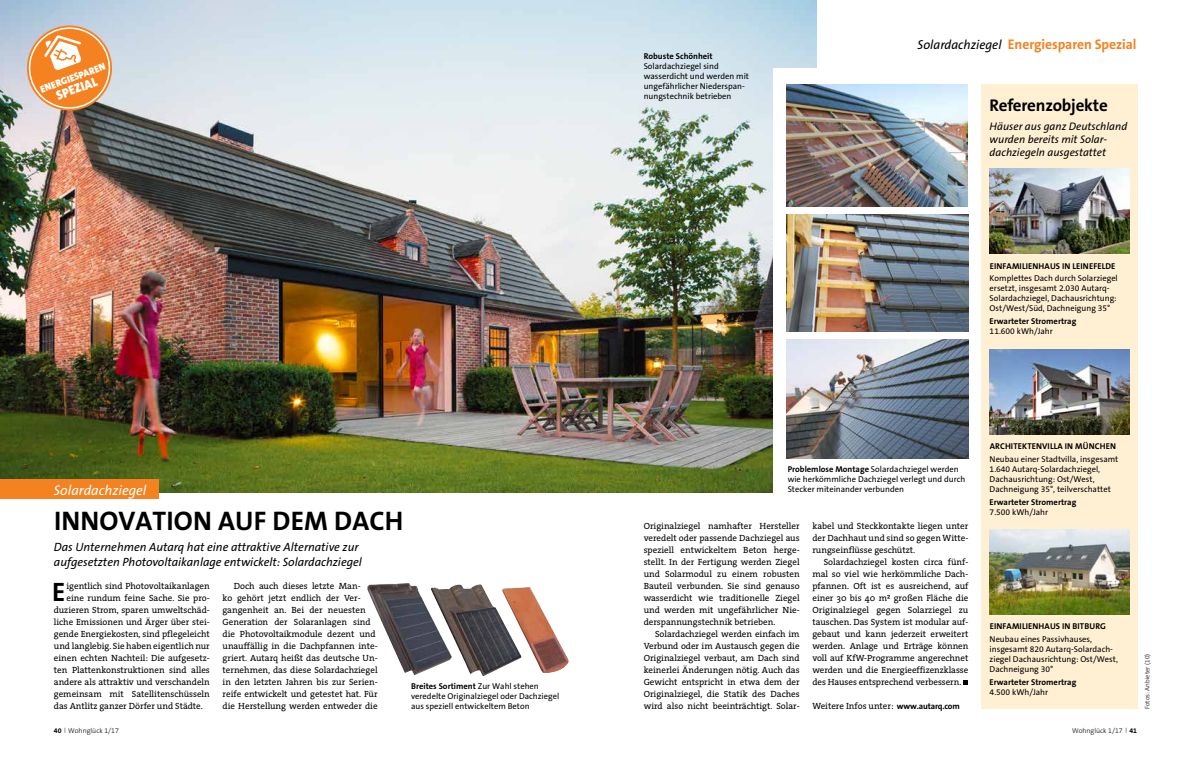
<style>
.page{position:relative;width:1191px;height:757px;background:#fff}
.page>*{position:absolute;margin:0;border:0;box-sizing:border-box;transform-origin:0 0}
.t1{font:700 27px "The Sans B W7";letter-spacing:.005em;color:#000}
.t2{font:700 26.8px "The Sans B W7";color:#000}
.t3{font:700 17px "The Sans B W7";letter-spacing:-.01em;color:#000}
.t4{font:700 14px "The Sans B W7";letter-spacing:-.005em;color:#f58220}
.t5{font:italic 14px "The Sans B W5 Plain";color:#fff}
.t6{font:900 13px "The Sans B W9";color:#fff;scale:.95 1}
.t7{font:italic 12px/15px "The Sans B W5 Plain";color:#000}
.t8{font:italic 11px/13px "The Sans B W5 Plain";color:#000}
.t9{font:900 10px "The Sans B W9";color:#fff;scale:.95 1}
.t10{font:9px/12px "The Serif HP5 Plain";color:#000;text-align:justify}
.t11{font:8.5px/10px "The Sans B W5 Plain";color:#000}
.t12{font:700 8.5px "The Sans B W7";color:#000}
.t13{font:300 7px "The Sans B W3";color:#000}
.t14{font:300 6.5px "The Sans B W3";color:#000}
.s1{font-family:"The Sans B W5 Plain";font-weight:400}
.s2{font-family:"The Sans B W5 Plain";font-weight:400;font-style:italic;font-size:13px;color:#000}
.s3{font-family:"The Sans B W7";font-weight:700}
.s4{font-family:"The Sans B W7";font-weight:700;font-size:8.5px}
</style>
<div class="page">
<img style="left:0;top:0;width:816px;height:492px">
<div style="left:772px;top:69px;width:64px;height:428px;background:#fff"></div>
<img style="left:786px;top:85px;width:182px;height:122px">
<img style="left:787px;top:340px;width:181px;height:119px">
<img style="left:787px;top:215px;width:181px;height:116px">
<div style="left:0;top:479px;width:159px;height:20px;background:#f58220"></div>
<div style="left:981px;top:85px;width:156px;height:624px;background:#fff0d3"></div>
<img style="left:989px;top:169px;width:140px;height:84px">
<img style="left:989px;top:529px;width:140px;height:85px">
<img style="left:989px;top:349px;width:140px;height:85px">
<svg style="left:963px;top:680px;width:5px;height:4px"></svg>
<img style="left:505px;top:587px;width:64px;height:86px">
<img style="left:367px;top:583px;width:64px;height:92px">
<img style="left:431px;top:584px;width:74px;height:92px">
<svg style="left:22px;top:20px;width:95px;height:96px;background:#dea779"></svg>
<p class="t9" style="left:38px;top:83px;width:74px;rotate:-20deg">ENERGIESPAREN</p>
<h3 class="t6" style="left:54px;top:88px;width:47px;rotate:-20deg">SPEZIAL</h3>
<h3 class="t5" style="left:54px;top:481px;width:94px">Solardachziegel</h3>
<h1 class="t1" style="left:54px;top:503px;width:351px">INNOVATION AUF DEM DACH</h1>
<h3 class="t7" style="left:54px;top:539px;width:309px">Das Unternehmen Autarq hat eine attraktive Alternative zur aufgesetzten Photovoltaikanlage entwickelt: Solardachziegel</h3>
<p class="t10" style="left:223px;top:579px;width:157px;text-align:left;text-indent:11px">Doch auch dieses letzte Man-<br>ko gehört jetzt endlich der Ver&shy;gangenheit an. Bei der neuesten Generation der Solaranlagen sind die Photovoltaikmodule dezent und unauffällig in die Dachpfannen inte&shy;griert. Autarq heißt das deutsche Un&shy;ternehmen, das diese Solardachziegel in den letzten Jahren bis zur Serien&shy;reife entwickelt und getestet hat. Für die Herstellung werden entweder die</p>
<h2 class="t2" style="left:52px;top:574px;width:15px">E</h2>
<p class="t10" style="left:66px;top:579px;width:145px">igentlich sind Photovoltaikanlagen</p>
<p class="t10" style="left:66px;top:591px;width:145px">eine rundum feine Sache. Sie pro-</p>
<p class="t10" style="left:54px;top:603px;width:157px">duzieren Strom, sparen umweltschäd-</p>
<p class="t10" style="left:54px;top:615px;width:157px">liche Emissionen und Ärger über stei-</p>
<p class="t10" style="left:54px;top:627px;width:157px">gende Energiekosten, sind pflegeleicht</p>
<p class="t10" style="left:54px;top:639px;width:157px">und langlebig. Sie haben eigentlich nur</p>
<p class="t10" style="left:54px;top:651px;width:157px">einen echten Nachteil: Die aufgesetz-</p>
<p class="t10" style="left:54px;top:663px;width:157px">ten Plattenkonstruktionen sind alles</p>
<p class="t10" style="left:54px;top:675px;width:157px">andere als attraktiv und verschandeln</p>
<p class="t10" style="left:54px;top:687px;width:157px">gemeinsam mit Satellitenschüsseln</p>
<p class="t10" style="left:54px;top:699px;width:150px">das Antlitz ganzer Dörfer und Städte.</p>
<p class="t12" style="left:411px;top:680px;width:129px">Breites Sortiment <span class="s1">Zur Wahl stehen</span></p>
<p class="t11" style="left:411px;top:691px;width:150px">veredelte Originalziegel oder Dachziegel aus speziell entwickeltem Beton</p>
<p class="t12" style="left:643px;top:51px;width:71px">Robuste Schönheit</p>
<p class="t11" style="left:643px;top:61px;width:107px">Solardachziegel sind wasserdicht und werden mit ungefährlicher Niederspan&shy;nungstechnik betrieben</p>
<h3 class="t4" style="left:917px;top:36px;width:220px"><span class="s2">Solardachziegel</span> Energiesparen Spezial</h3>
<h3 class="t3" style="left:989px;top:95px;width:120px">Referenzobjekte</h3>
<p class="t8" style="left:989px;top:120px;width:139px">Häuser aus ganz Deutschland wurden bereits mit Solar&shy;dachziegeln ausgestattet</p>
<p class="t12" style="left:989px;top:260px;width:127px">EINFAMILIENHAUS IN LEINEFELDE</p>
<p class="t11" style="left:989px;top:274px;width:130px">Komplettes Dach durch Solarziegel ersetzt, insgesamt 2.030 Autarq-Solardachziegel, Dachausrichtung:<br>Ost/West/Süd, Dachneigung 35°</p>
<p class="t12" style="left:989px;top:316px;width:88px">Erwarteter Stromertrag</p>
<p class="t11" style="left:989px;top:326px;width:65px">11.600 kWh/Jahr</p>
<p class="t11" style="left:787px;top:464px;width:179px"><span class="s3">Problemlose Montage</span> Solardachziegel werden wie herkömmliche Dachziegel verlegt und durch<br>Stecker miteinander verbunden</p>
<p class="t10" style="left:643px;top:519px;width:157px">Originalziegel namhafter Hersteller veredelt oder passende Dachziegel aus speziell entwickeltem Beton herge&shy;stellt. In der Fertigung werden Ziegel und Solarmodul zu einem robusten Bauteil verbunden. Sie sind genauso wasserdicht wie traditionelle Ziegel und werden mit ungefährlicher Nie&shy;derspannungstechnik betrieben.</p>
<p class="t10" style="left:643px;top:627px;width:157px;text-indent:11px">Solardachziegel werden einfach im Verbund oder im Austausch gegen die Originalziegel verbaut, am Dach sind keinerlei Änderungen nötig. Auch das Gewicht entspricht in etwa dem der Originalziegel, die Statik des Daches wird also nicht beeinträchtigt. Solar-</p>
<p class="t10" style="left:812px;top:519px;width:157px">kabel und Steckkontakte liegen unter der Dachhaut und sind so gegen Witte&shy;rungseinflüsse geschützt.</p>
<p class="t10" style="left:812px;top:555px;width:157px;text-indent:11px">Solardachziegel kosten circa fünf&shy;mal so viel wie herkömmliche Dach&shy;pfannen. Oft ist es ausreichend, auf einer 30 bis 40 m² großen Fläche die Originalziegel gegen Solarziegel zu tauschen. Das System ist modular auf&shy;gebaut und kann jederzeit erweitert werden. Anlage und Erträge können voll auf KfW-Programme angerechnet werden und die Energieeffizenzklasse des Hauses entsprechend verbessern.</p>
<p class="t10" style="left:812px;top:699px;width:149px">Weitere Infos unter: <span class="s4">www.autarq.com</span></p>
<p class="t12" style="left:989px;top:441px;width:128px">ARCHITEKTENVILLA IN MÜNCHEN</p>
<p class="t11" style="left:989px;top:454px;width:130px">Neubau einer Stadtvilla, insgesamt 1.640 Autarq-Solardachziegel, Dachausrichtung: Ost/West, Dachneigung 35°, teilverschattet</p>
<p class="t12" style="left:989px;top:497px;width:88px">Erwarteter Stromertrag</p>
<p class="t11" style="left:989px;top:507px;width:60px">7.500 kWh/Jahr</p>
<p class="t12" style="left:989px;top:621px;width:118px">EINFAMILIENHAUS IN BITBURG</p>
<p class="t11" style="left:989px;top:634px;width:130px">Neubau eines Passivhauses, insgesamt 820 Autarq-Solardach&shy;ziegel Dachausrichtung: Ost/West,<br>Dachneigung 30°</p>
<p class="t12" style="left:989px;top:677px;width:88px">Erwarteter Stromertrag</p>
<p class="t11" style="left:989px;top:687px;width:60px">4.500 kWh/Jahr</p>
<p class="t14" style="left:1143px;top:709px;width:57px;rotate:-90deg">Fotos: Anbieter (10)</p>
<p class="t13" style="left:54px;top:726px;width:67px"><span class="s3">40</span> Wohnglück 1/17</p>
<p class="t13" style="left:1072px;top:726px;width:67px">Wohnglück 1/17 <span class="s3">41</span></p>
</div>
